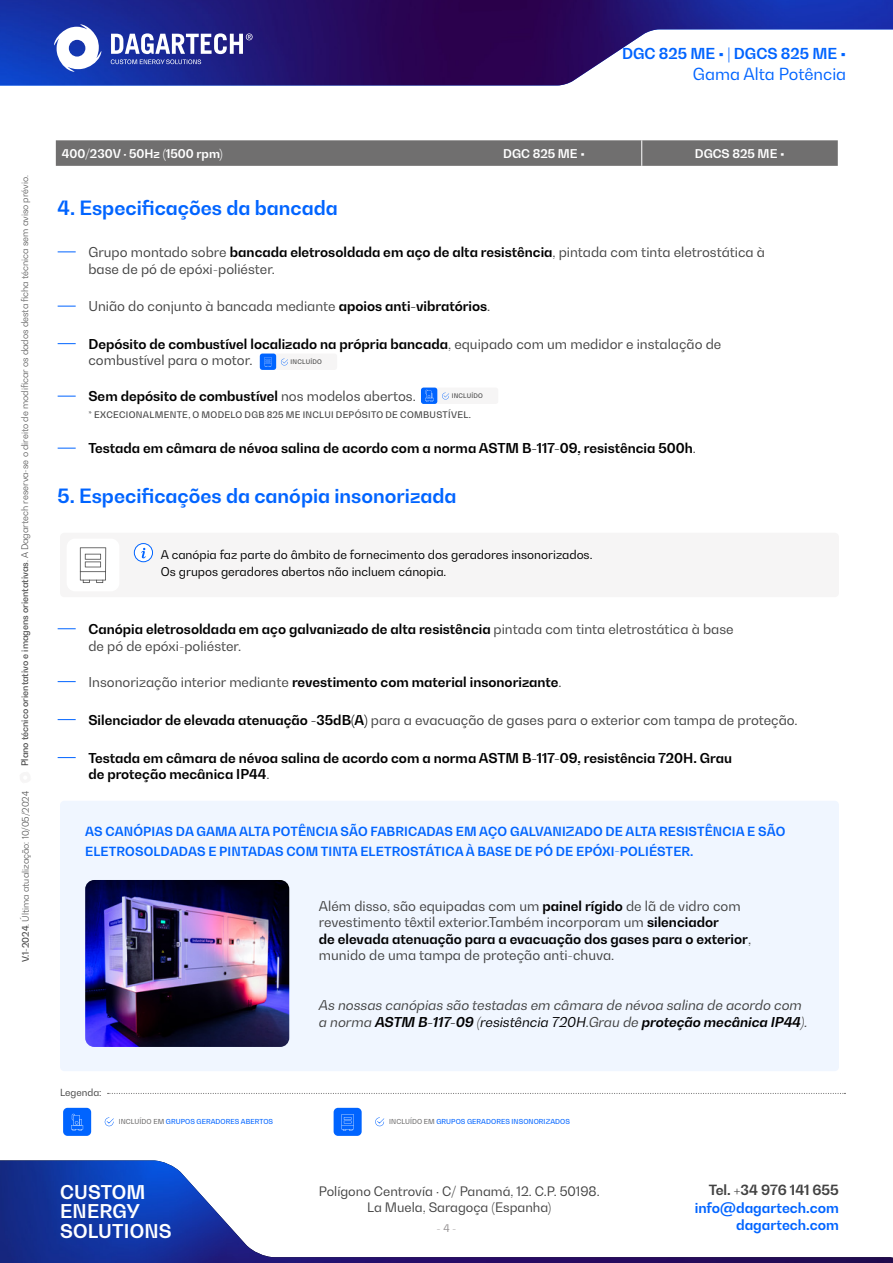
<style>
.page{position:relative;width:893px;height:1263px;background:#fff}
.page>*{position:absolute;margin:0;border:0;box-sizing:border-box;transform-origin:0 0}
.t1{font:700 19.5px "Bw Gradual";color:#0064ff}
.t2{font:700 18.75px/19.4px "Bw Gradual";letter-spacing:.01em;color:#fff}
.t3{font:16.5px "Bw Gradual";color:#0064ff}
.t4{font:700 15px "Bw Gradual";color:#0064ff}
.t5{font:700 13.95px "Bw Gradual";color:#0064ff}
.t6{font:700 13.95px "Bw Gradual";color:#424242}
.t7{font:13.5px/16.5px "Bw Gradual";color:#424242}
.t8{font:700 13.5px/16.5px "Bw Gradual";color:#000}
.t9{font:italic 13.5px/16.5px "Bw Gradual";color:#424242}
.t10{font:12.9px/16.2px "Bw Gradual";color:#424242;text-align:center}
.t11{font:700 12.45px/20.2px "Bw Gradual";letter-spacing:.01em;color:#0064ff}
.t12{font:12px/17px "Bw Gradual";color:#000}
.t13{font:700 12px "Bw Gradual";color:#fff}
.t14{font:10.5px "Bw Gradual";color:#949091}
.t15{font:9.75px "Bw Gradual";color:#424242}
.t16{font:300 9px "Bw Gradual";color:#424242}
.t17{font:500 9px "Bw Gradual";letter-spacing:.035em;color:#424242}
.t18{font:500 6.75px "Bw Gradual";letter-spacing:.01em;color:#0064ff}
.t19{font:500 6.3px "Bw Gradual";letter-spacing:.03em;color:#424242}
.s1{font-weight:500}
.s2{font-weight:700;color:#000}
.s3{font-weight:400;color:#424242}
.s4{color:#000}
.s5{color:#706f6f}
</style>
<div class="page">
<img style="left:0;top:1160px;width:893px;height:103px">
<img style="left:0;top:0;width:893px;height:85px">
<svg style="left:111px;top:33px;width:142px;height:31px"></svg>
<svg style="left:54px;top:24px;width:47px;height:48px"></svg>
<svg style="left:58px;top:251px;width:18px;height:1px"></svg>
<svg style="left:58px;top:628px;width:18px;height:1px"></svg>
<svg style="left:58px;top:343px;width:18px;height:1px"></svg>
<svg style="left:58px;top:306px;width:18px;height:1px"></svg>
<svg style="left:58px;top:681px;width:18px;height:1px"></svg>
<svg style="left:58px;top:719px;width:18px;height:1px"></svg>
<svg style="left:58px;top:757px;width:18px;height:1px"></svg>
<svg style="left:58px;top:448px;width:18px;height:1px"></svg>
<div style="left:60px;top:533px;width:779px;height:64px;background:#f6f5f5;border-radius:4px"></div>
<div style="left:60px;top:801px;width:779px;height:270px;background:#f0f6ff;border-radius:4px"></div>
<svg style="left:134px;top:543px;width:19px;height:19px"></svg>
<div style="left:134px;top:543px;width:19px;height:19px;border:1px solid #0064ff;border-radius:50%"></div>
<svg style="left:141px;top:548px;width:5px;height:10px"></svg>
<svg style="left:56px;top:140px;width:782px;height:26px;background:#727171"></svg>
<img style="left:85px;top:880px;width:204px;height:167px">
<div style="left:67px;top:539px;width:52px;height:52px;background:#fff;border-radius:8px"></div>
<svg style="left:80px;top:547px;width:26px;height:36px"></svg>
<div style="left:260px;top:354px;width:77px;height:16px;background:#f6f5f5;border-radius:3px"></div>
<svg style="left:281px;top:359px;width:7px;height:6px"></svg>
<div style="left:260px;top:354px;width:16px;height:16px;background:#0064ff;border-radius:3px"></div>
<svg style="left:264px;top:357px;width:8px;height:10px"></svg>
<svg style="left:58px;top:396px;width:18px;height:1px"></svg>
<div style="left:421px;top:388px;width:77px;height:16px;background:#f6f5f5;border-radius:3px"></div>
<svg style="left:442px;top:393px;width:7px;height:6px"></svg>
<div style="left:421px;top:388px;width:16px;height:16px;background:#0064ff;border-radius:3px"></div>
<svg style="left:425px;top:390px;width:9px;height:12px"></svg>
<svg style="left:108px;top:1093px;width:737px;height:1px"></svg>
<div style="left:334px;top:1108px;width:28px;height:28px;background:#0064ff;border-radius:4px"></div>
<svg style="left:342px;top:1114px;width:12px;height:17px"></svg>
<svg style="left:375px;top:1117px;width:9px;height:9px"></svg>
<div style="left:63px;top:1108px;width:28px;height:28px;background:#0064ff;border-radius:4px"></div>
<svg style="left:105px;top:1117px;width:9px;height:9px"></svg>
<svg style="left:72px;top:1114px;width:10px;height:16px"></svg>
<p class="t4" style="left:622px;top:44px;width:225px">DGC 825 ME • | DGCS 825 ME •</p>
<p class="t3" style="left:693px;top:63px;width:155px">Gama Alta Potência</p>
<p class="t16" style="left:19px;top:766px;width:593px;rotate:-90deg"><span class="s1">Plano técnico orientativo e imagens orientativas</span>. A Dagartech reserva-se o direito de modificar os dados desta ficha técnica sem aviso prévio.</p>
<p class="t16" style="left:20px;top:962px;width:173px;rotate:-90deg"><span class="s1">V.1-2024</span>. Última atualização: 10/05/2024</p>
<p class="t13" style="left:62px;top:145px;width:162px">400/230V · 50Hz (1500 rpm)</p>
<p class="t13" style="left:503px;top:145px;width:83px">DGC 825 ME •</p>
<p class="t13" style="left:695px;top:145px;width:91px">DGCS 825 ME •</p>
<h1 class="t1" style="left:58px;top:195px;width:282px">4. Especificações da bancada</h1>
<p class="t7" style="left:88px;top:244px;width:678px">Grupo montado sobre <span class="s2">bancada eletrosoldada em aço de alta resistência</span>, pintada com tinta eletrostática à base de pó de epóxi-poliéster.</p>
<p class="t7" style="left:88px;top:298px;width:403px">União do conjunto à bancada mediante <span class="s2">apoios anti-vibratórios</span>.</p>
<p class="t7" style="left:88px;top:335px;width:634px"><span class="s2">Depósito de combustível localizado na própria bancada</span>, equipado com um medidor e instalação de combustível para o motor.</p>
<p class="t19" style="left:291px;top:358px;width:33px">INCLUÍDO</p>
<p class="t8" style="left:88px;top:388px;width:329px">Sem depósito de combustível <span class="s3">nos modelos abertos.</span></p>
<p class="t17" style="left:88px;top:408px;width:384px">* EXCECIONALMENTE, O MODELO DGB 825 ME INCLUI DEPÓSITO DE COMBUSTÍVEL.</p>
<p class="t19" style="left:452px;top:392px;width:33px">INCLUÍDO</p>
<p class="t8" style="left:88px;top:440px;width:609px">Testada em câmara de névoa salina de acordo com a norma ASTM B-117-09, resistência 500h<span class="s3">.</span></p>
<h1 class="t1" style="left:58px;top:483px;width:400px">5. Especificações da canópia insonorizada</h1>
<p class="t12" style="left:161px;top:545px;width:433px">A canópia faz parte do âmbito de fornecimento dos geradores insonorizados.<br>Os grupos geradores abertos não incluem cánopia.</p>
<p class="t7" style="left:88px;top:620px;width:647px"><span class="s2">Canópia eletrosoldada em aço galvanizado de alta resistência</span> pintada com tinta eletrostática à base de pó de epóxi-poliéster.</p>
<p class="t8" style="left:88px;top:673px;width:475px"><span class="s3">Insonorização interior mediante</span> revestimento com material insonorizante<span class="s3">.</span></p>
<p class="t7" style="left:88px;top:711px;width:711px"><span class="s2">Silenciador de elevada atenuação -35dB(A)</span> para a evacuação de gases para o exterior com tampa de proteção.</p>
<p class="t8" style="left:88px;top:749px;width:645px">Testada em câmara de névoa salina de acordo com a norma ASTM B-117-09, resistência 720H. Grau de proteção mecânica IP44<span class="s3">.</span></p>
<p class="t11" style="left:85px;top:821px;width:702px">AS CANÓPIAS DA GAMA ALTA POTÊNCIA SÃO FABRICADAS EM AÇO GALVANIZADO DE ALTA RESISTÊNCIA E SÃO<br>ELETROSOLDADAS E PINTADAS COM TINTA ELETROSTÁTICA À BASE DE PÓ DE EPÓXI-POLIÉSTER.</p>
<p class="t7" style="left:319px;top:897px;width:434px">Além disso, são equipadas com um <span class="s2">painel rígido</span> de lã de vidro com revestimento têxtil exterior.Também incorporam um <span class="s2">silenciador<br>de elevada atenuação para a evacuação dos gases para o exterior</span>, munido de uma tampa de proteção anti-chuva.</p>
<p class="t9" style="left:319px;top:997px;width:490px">As nossas canópias são testadas em câmara de névoa salina de acordo com a norma <span class="s2">ASTM B-117-09</span> (<span class="s4">resistência 720H</span>.Grau de <span class="s2">proteção mecânica IP44</span>).</p>
<p class="t15" style="left:60px;top:1086px;width:43px">Legenda:</p>
<p class="t18" style="left:119px;top:1117px;width:156px"><span class="s5">INCLUÍDO EM</span> GRUPOS GERADORES ABERTOS</p>
<p class="t18" style="left:389px;top:1117px;width:182px"><span class="s5">INCLUÍDO EM</span> GRUPOS GERADORES INSONORIZADOS</p>
<h2 class="t2" style="left:60px;top:1182px;width:113px">CUSTOM<br>ENERGY<br>SOLUTIONS</h2>
<p class="t10" style="left:319px;top:1182px;width:282px">Polígono Centrovía · C/ Panamá, 12. C.P. 50198.<br>La Muela, Saragoça (Espanha)</p>
<p class="t14" style="left:437px;top:1221px;width:21px">- 4 -</p>
<p class="t6" style="left:709px;top:1180px;width:132px">Tel. +34 976 141 655</p>
<p class="t5" style="left:695px;top:1199px;width:146px">info@dagartech.com</p>
<p class="t5" style="left:736px;top:1215px;width:104px">dagartech.com</p>
</div>
